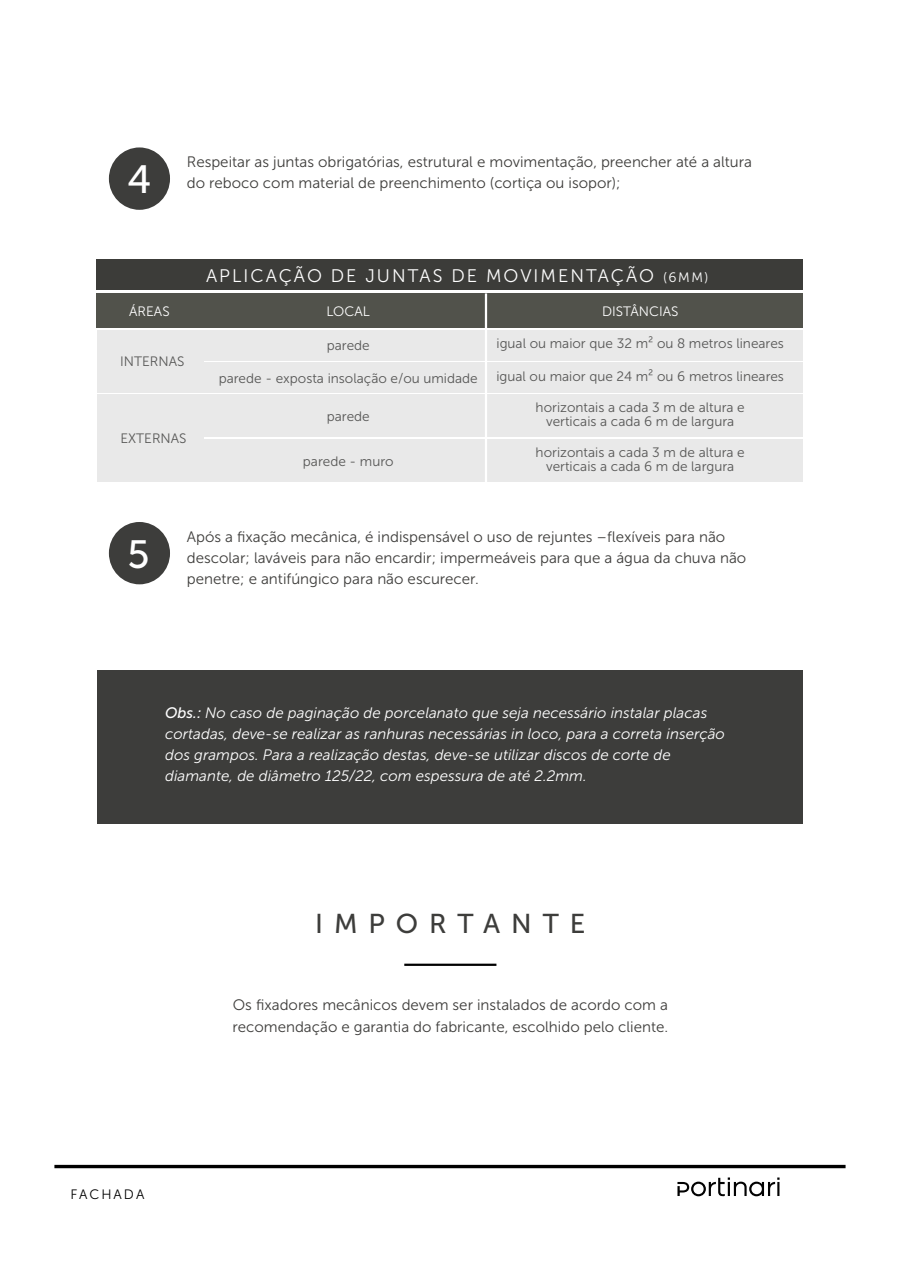
<style>
.page{position:relative;width:900px;height:1273px;background:#fff}
.page>*{position:absolute;margin:0;border:0;box-sizing:border-box;transform-origin:0 0}
.t1{font:39.38px "Museo Sans 500";color:#fff}
.t2{font:27.22px "Museo Sans 500";letter-spacing:.4em;color:#3d3d3b}
.t3{font:18.22px "Museo Sans 300";letter-spacing:.11em;color:#fff}
.t4{font:15.08px/21.2px "Museo Sans 300";color:#3e3d3b}
.t5{font:italic 15.08px/21.2px "Museo Sans 300";color:#fff}
.t6{font:13.5px/13.5px "Museo Sans 300";color:#575756;text-align:center}
.t7{font:13.5px "Museo Sans 300";color:#fff}
.t8{font:13.5px "Museo Sans 300";letter-spacing:.145em;color:#000}
.s1{font-size:13.5px}
.s2{font-family:"Museo Sans 500"}
</style>
<div class="page">
<hr style="left:54px;top:1165px;width:792px;height:3px;background:#000">
<div style="left:109px;top:147px;width:61px;height:63px;background:#3d3d3b;border-radius:50%"></div>
<div style="left:109px;top:522px;width:61px;height:62px;background:#3d3d3b;border-radius:50%"></div>
<div style="left:97px;top:260px;width:706px;height:30px;background:#3c3c39"></div>
<div style="left:97px;top:293px;width:706px;height:35px;background:#51524b"></div>
<div style="left:205px;top:330px;width:598px;height:30px;background:#e9e9e9"></div>
<div style="left:205px;top:394px;width:598px;height:43px;background:#e9e9e9"></div>
<div style="left:205px;top:439px;width:598px;height:43px;background:#e9e9e9"></div>
<div style="left:97px;top:330px;width:107px;height:63px;background:#e9e9e9"></div>
<div style="left:97px;top:394px;width:107px;height:88px;background:#e9e9e9"></div>
<div style="left:205px;top:362px;width:598px;height:31px;background:#e9e9e9"></div>
<hr style="left:485px;top:293px;width:2px;height:189px;background:#fff">
<div style="left:98px;top:670px;width:705px;height:153px;background:#3d3d3b"></div>
<hr style="left:404px;top:964px;width:92px;height:2px;background:#000">
<svg style="left:677px;top:1177px;width:103px;height:20px"></svg>
<hr style="left:777px;top:1182px;width:3px;height:14px;background:#020202">
<h1 class="t1" style="left:127px;top:158px;width:25px">4</h1>
<p class="t4" style="left:187px;top:152px;width:567px">Respeitar as juntas obrigatórias, estrutural e movimentação, preencher até a altura do reboco com material de preenchimento (cortiça ou isopor);</p>
<p class="t7" style="left:129px;top:304px;width:42px">ÁREAS</p>
<p class="t3" style="left:206px;top:265px;width:504px">APLICAÇÃO DE JUNTAS DE MOVIMENTAÇÃO <span class="s1">(6MM)</span></p>
<p class="t7" style="left:327px;top:304px;width:45px">LOCAL</p>
<p class="t7" style="left:602px;top:304px;width:78px">DISTÂNCIAS</p>
<p class="t6" style="left:327px;top:339px;width:44px">parede</p>
<p class="t6" style="left:497px;top:337px;width:289px">igual ou maior que 32 m² ou 8 metros lineares</p>
<p class="t6" style="left:120px;top:355px;width:66px">INTERNAS</p>
<p class="t6" style="left:120px;top:432px;width:68px">EXTERNAS</p>
<p class="t6" style="left:219px;top:371px;width:261px">parede - exposta insolação e/ou umidade</p>
<p class="t6" style="left:327px;top:410px;width:44px">parede</p>
<p class="t6" style="left:303px;top:455px;width:92px">parede - muro</p>
<p class="t6" style="left:496px;top:369px;width:289px">igual ou maior que 24 m² ou 6 metros lineares</p>
<p class="t6" style="left:536px;top:401px;width:211px">horizontais a cada 3 m de altura e verticais a cada 6 m de largura</p>
<p class="t6" style="left:536px;top:446px;width:211px">horizontais a cada 3 m de altura e verticais a cada 6 m de largura</p>
<h1 class="t1" style="left:127px;top:533px;width:24px">5</h1>
<p class="t4" style="left:187px;top:526px;width:561px">Após a fixação mecânica, é indispensável o uso de rejuntes –flexíveis para não descolar; laváveis para não encardir; impermeáveis para que a água da chuva não penetre; e antifúngico para não escurecer.</p>
<p class="t5" style="left:165px;top:702px;width:561px"><span class="s2">Obs.:</span> No caso de paginação de porcelanato que seja necessário instalar placas cortadas, deve-se realizar as ranhuras necessárias in loco, para a correta inserção dos grampos. Para a realização destas, deve-se utilizar discos de corte de diamante, de diâmetro 125/22, com espessura de até 2.2mm.</p>
<h2 class="t2" style="left:315px;top:908px;width:272px">IMPORTANTE</h2>
<p class="t4" style="left:233px;top:995px;width:437px">Os fixadores mecânicos devem ser instalados de acordo com a recomendação e garantia do fabricante, escolhido pelo cliente.</p>
<p class="t8" style="left:70px;top:1187px;width:76px">FACHADA</p>
</div>
